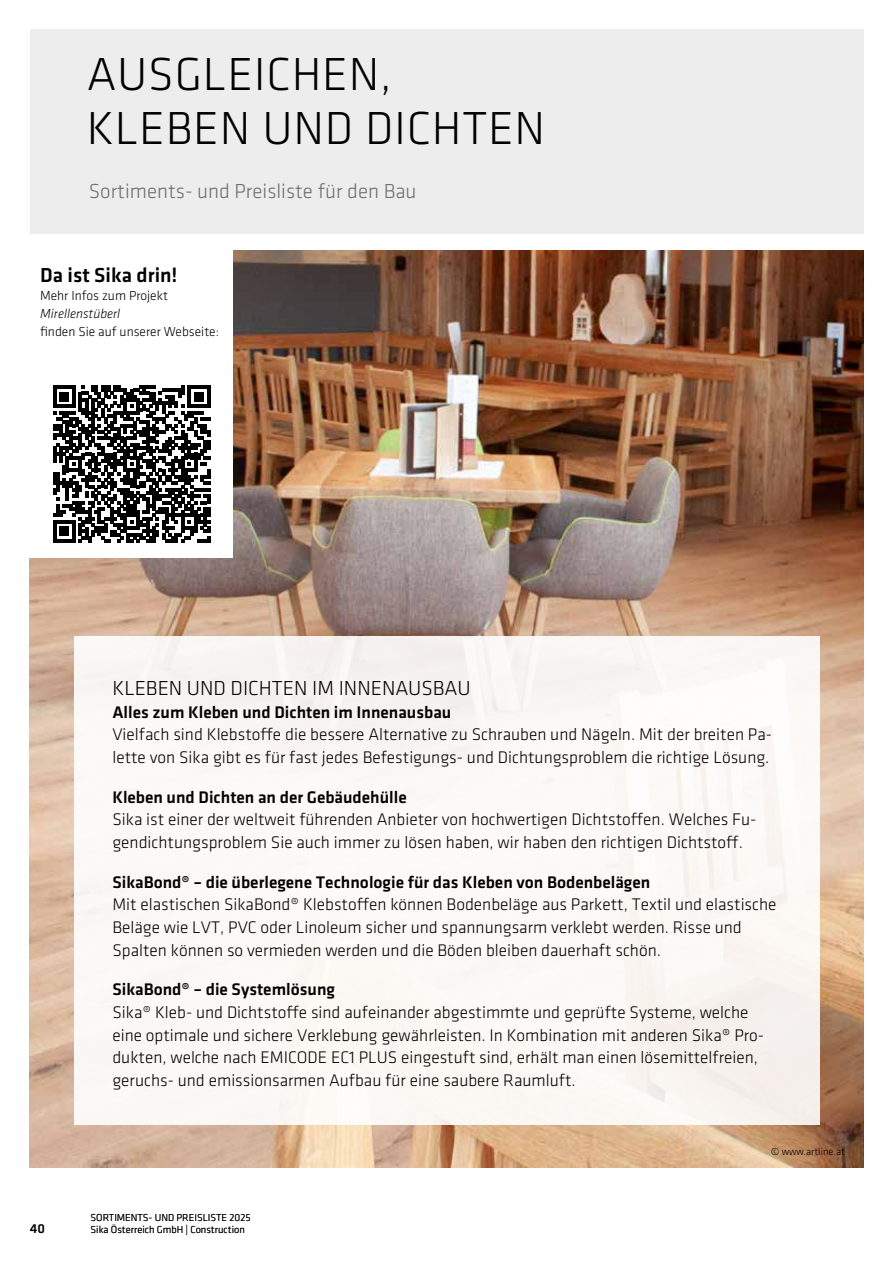
<style>
.page{position:relative;width:893px;height:1263px;background:#fff}
.page>*{position:absolute;margin:0;border:0;box-sizing:border-box;transform-origin:0 0}
.t1{font:300 48px/54px "Klavika";letter-spacing:.015em;color:#000}
.t2{font:300 21px "Klavika";color:#706f6f}
.t3{font:300 21px "Klavika";color:#000}
.t4{font:500 21px "Klavika";color:#000}
.t5{font:300 17.4px/22.6px "Klavika";color:#000}
.t6{font:500 17.4px "Klavika";color:#000}
.t7{font:300 13.5px "Klavika";color:#000}
.t8{font:italic 300 13.5px "Klavika";color:#000}
.t9{font:500 13.5px "Klavika";color:#000}
.t10{font:300 10.5px/12.6px "Klavika";color:#000}
</style>
<div class="page">
<img style="left:30px;top:251px;width:833px;height:916px">
<div style="left:73px;top:637px;width:746px;height:488px;background:#fbf8f5"></div>
<div style="left:30px;top:30px;width:833px;height:204px;background:#ededed"></div>
<div style="left:0;top:239px;width:233px;height:319px;background:#fff"></div>
<svg style="left:53px;top:385px;width:157px;height:158px"></svg>
<h1 class="t1" style="left:87px;top:48px;width:460px">AUSGLEICHEN,<br>KLEBEN UND DICHTEN</h1>
<p class="t2" style="left:89px;top:180px;width:329px">Sortiments- und Preisliste für den Bau</p>
<p class="t4" style="left:40px;top:263px;width:139px">Da ist Sika drin!</p>
<p class="t7" style="left:40px;top:288px;width:129px">Mehr Infos zum Projekt</p>
<p class="t8" style="left:40px;top:306px;width:82px">Mirellenstüberl</p>
<p class="t7" style="left:40px;top:324px;width:181px">finden Sie auf unserer Webseite:</p>
<p class="t3" style="left:112px;top:677px;width:360px">KLEBEN UND DICHTEN IM INNENAUSBAU</p>
<p class="t6" style="left:112px;top:702px;width:341px">Alles zum Kleben und Dichten im Innenausbau</p>
<p class="t5" style="left:112px;top:724px;width:661px">Vielfach sind Klebstoffe die bessere Alternative zu Schrauben und Nägeln. Mit der breiten Pa&shy;lette von Sika gibt es für fast jedes Befestigungs- und Dichtungsproblem die richtige Lösung.</p>
<p class="t6" style="left:112px;top:787px;width:296px">Kleben und Dichten an der Gebäudehülle</p>
<p class="t5" style="left:112px;top:808px;width:646px">Sika ist einer der weltweit führenden Anbieter von hochwertigen Dichtstoffen. Welches Fu&shy;gendichtungsproblem Sie auch immer zu lösen haben, wir haben den richtigen Dichtstoff.</p>
<p class="t6" style="left:112px;top:872px;width:539px">SikaBond® – die überlegene Technologie für das Kleben von Bodenbelägen</p>
<p class="t5" style="left:112px;top:893px;width:666px">Mit elastischen SikaBond® Klebstoffen können Bodenbeläge aus Parkett, Textil und elastische<br>Beläge wie LVT, PVC oder Linoleum sicher und spannungsarm verklebt werden. Risse und<br>Spalten können so vermieden werden und die Böden bleiben dauerhaft schön.</p>
<p class="t6" style="left:112px;top:980px;width:224px">SikaBond® – die Systemlösung</p>
<p class="t5" style="left:112px;top:1001px;width:653px">Sika® Kleb- und Dichtstoffe sind aufeinander abgestimmte und geprüfte Systeme, welche eine optimale und sichere Verklebung gewährleisten. In Kombination mit anderen Sika® Pro&shy;dukten, welche nach EMICODE EC1 PLUS eingestuft sind, erhält man einen lösemittelfreien, geruchs- und emissionsarmen Aufbau für eine saubere Raumluft.</p>
<p class="t9" style="left:30px;top:1221px;width:17px">40</p>
<p class="t10" style="left:91px;top:1211px;width:162px">SORTIMENTS- UND PREISLISTE 2025<br>Sika Österreich GmbH | Construction</p>
<p class="t10" style="left:771px;top:1145px;width:76px">© www.artline.at</p>
</div>
